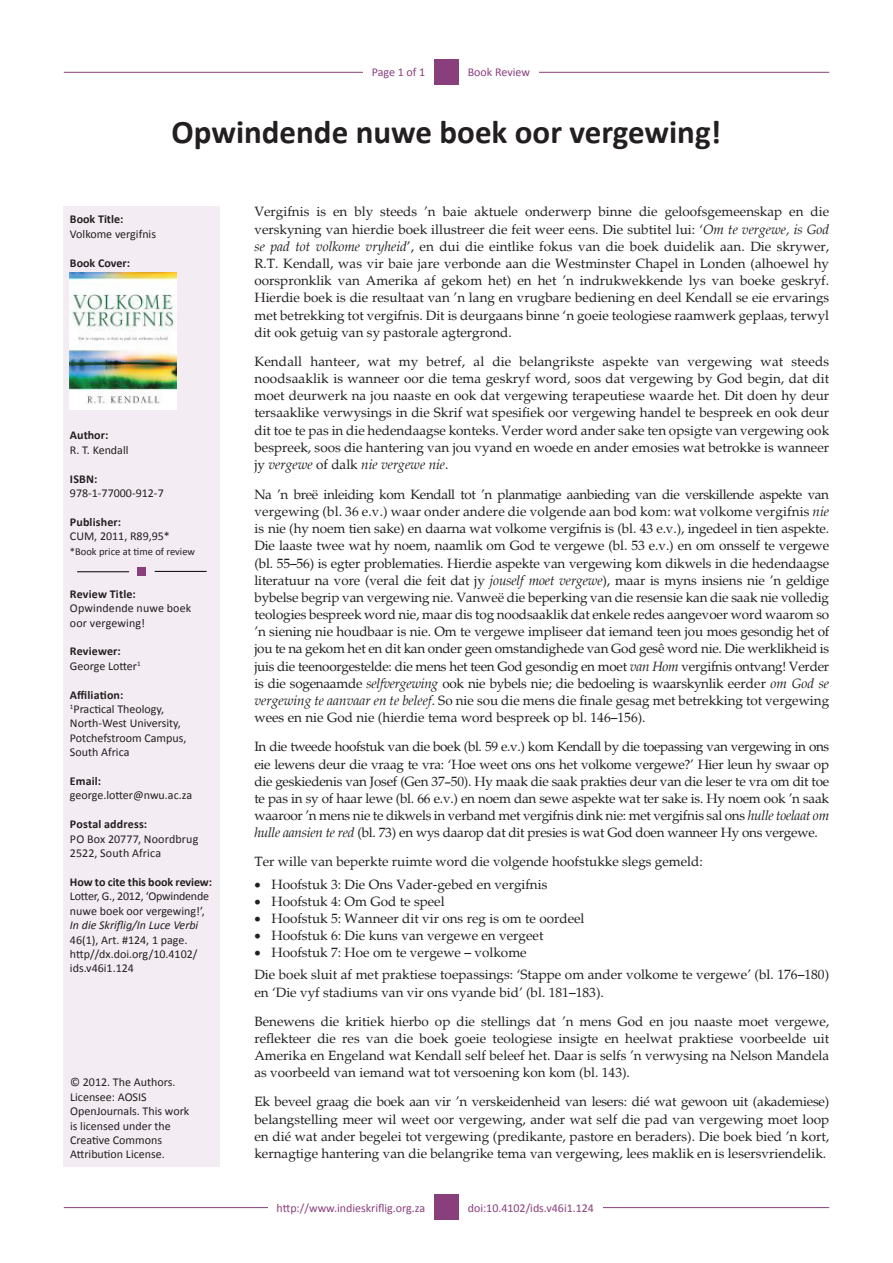
<style>
.page{position:relative;width:893px;height:1263px;background:#fff}
.page>*{position:absolute;margin:0;border:0;box-sizing:border-box;transform-origin:0 0}
.t1{font:700 33px "Calibri";color:#231f20}
.Gewoon{font:13.5px/17.2px "Palatino";color:#231f20;text-align:justify}
.Bodytext{font:12px/14.4px "Calibri";color:#231f20}
.Bodytext-2{font:700 12px "Calibri";letter-spacing:.01em;color:#231f20}
.t2{font:12px "Calibri";color:#893f7c}
.Colorful_List_-_Acce{font:12px "Calibri";color:#231f20}
.Colorful_List_-_Acce-2{font:700 12px "Calibri";color:#231f20}
.t3{font:10.5px "Calibri";color:#231f20}
.s1{font-style:italic}
.s2{font-family:"Book Antiqua"}
</style>
<div class="page">
<hr style="left:64px;top:72px;width:765px;height:1px;background:#893f7c">
<hr style="left:64px;top:1207px;width:765px;height:1px;background:#893f7c">
<div style="left:434px;top:1194px;width:25px;height:26px;background:#893f7c"></div>
<div style="left:434px;top:59px;width:25px;height:26px;background:#893f7c"></div>
<div style="left:459px;top:59px;width:80px;height:26px;background:#fff"></div>
<div style="left:459px;top:1194px;width:144px;height:26px;background:#fff"></div>
<div style="left:268px;top:1194px;width:166px;height:26px;background:#fff"></div>
<div style="left:64px;top:207px;width:156px;height:960px;background:#f3ecf2"></div>
<div style="left:363px;top:59px;width:71px;height:26px;background:#fff"></div>
<hr style="left:77px;top:571px;width:52px;height:1px;background:#000">
<hr style="left:155px;top:571px;width:52px;height:1px;background:#000">
<div style="left:138px;top:568px;width:8px;height:8px;background:#893f7c"></div>
<img style="left:70px;top:273px;width:106px;height:136px">
<p class="t2" style="left:372px;top:65px;width:55px">Page 1 of 1</p>
<p class="t2" style="left:468px;top:65px;width:64px">Book Review</p>
<p class="t1" style="left:172px;top:111px;width:551px">Opwindende nuwe boek oor vergewing!</p>
<p class="Bodytext-2" style="left:70px;top:212px;width:55px">Book Title:</p>
<p class="Bodytext" style="left:70px;top:226px;width:88px">Volkome vergifnis</p>
<p class="Bodytext-2" style="left:70px;top:255px;width:62px">Book Cover:</p>
<p class="Colorful_List_-_Acce-2" style="left:70px;top:428px;width:40px">Author:</p>
<p class="Colorful_List_-_Acce" style="left:70px;top:442px;width:60px">R. T. Kendall</p>
<p class="Bodytext-2" style="left:70px;top:471px;width:29px">ISBN:</p>
<p class="Colorful_List_-_Acce" style="left:70px;top:486px;width:95px">978-1-77000-912-7</p>
<p class="Bodytext-2" style="left:70px;top:514px;width:53px">Publisher:</p>
<p class="Bodytext" style="left:70px;top:528px;width:101px">CUM, 2011, R89,95*</p>
<p class="t3" style="left:70px;top:545px;width:127px">*Book price at time of review</p>
<p class="Bodytext-2" style="left:70px;top:586px;width:67px">Review Title:</p>
<p class="Bodytext" style="left:70px;top:600px;width:123px">Opwindende nuwe boek</p>
<p class="Bodytext" style="left:70px;top:615px;width:76px">oor vergewing!</p>
<p class="Bodytext-2" style="left:70px;top:644px;width:52px">Reviewer:</p>
<p class="Bodytext" style="left:70px;top:658px;width:72px">George Lotter<sup>1</sup></p>
<p class="Bodytext-2" style="left:70px;top:687px;width:55px">Affiliation:</p>
<p class="Bodytext" style="left:70px;top:701px;width:118px"><sup>1</sup>Practical Theology,<br>North-West University,<br>Potchefstroom Campus,<br>South Africa</p>
<p class="Bodytext-2" style="left:70px;top:774px;width:33px">Email:</p>
<p class="Bodytext" style="left:70px;top:788px;width:124px">george.lotter@nwu.ac.za</p>
<p class="Bodytext-2" style="left:70px;top:817px;width:79px">Postal address:</p>
<p class="Bodytext" style="left:70px;top:831px;width:130px">PO Box 20777, Noordbrug<br>2522, South Africa</p>
<p class="Bodytext-2" style="left:70px;top:874px;width:144px">How to cite this book review:</p>
<p class="Bodytext" style="left:70px;top:888px;width:141px">Lotter, G., 2012, ‘Opwindende nuwe boek oor vergewing!’,<br><span class="s1">In die Skriflig/In Luce Verbi<br></span>46(1), Art. #124, 1 page. http//dx.doi.org/10.4102/</p>
<p class="Bodytext" style="left:70px;top:960px;width:66px">ids.v46i1.124</p>
<p class="Bodytext" style="left:70px;top:1074px;width:107px">© 2012. The Authors.</p>
<p class="Bodytext" style="left:70px;top:1089px;width:121px">Licensee: AOSIS<br>OpenJournals. This work</p>
<p class="Bodytext" style="left:70px;top:1118px;width:102px">is licensed under the</p>
<p class="Bodytext" style="left:70px;top:1132px;width:93px">Creative Commons</p>
<p class="Bodytext" style="left:70px;top:1146px;width:96px">Attribution License.</p>
<p class="Gewoon" style="left:254px;top:204px;width:576px">Vergifnis is en bly steeds ’n baie aktuele onderwerp binne die geloofsgemeenskap en die verskyning van hierdie boek illustreer die feit weer eens. Die subtitel lui: ‘<span class="s1">Om te vergewe, is God se pad tot volkome vryheid</span>’, en dui die eintlike fokus van die boek duidelik aan. Die skrywer, R.T. Kendall, was vir baie jare verbonde aan die Westminster Chapel in Londen (alhoewel hy oorspronklik van Amerika af gekom het) en het ’n indrukwekkende lys van boeke geskryf.<br>Hierdie boek is die resultaat van ’n lang en vrugbare bediening en deel Kendall se eie ervarings met betrekking tot vergifnis. Dit is deurgaans binne ‘n goeie teologiese raamwerk geplaas, terwyl dit ook getuig van sy pastorale agtergrond.</p>
<p class="Gewoon" style="left:254px;top:353px;width:576px">Kendall hanteer, wat my betref, al die belangrikste aspekte van vergewing wat steeds noodsaaklik is wanneer oor die tema geskryf word, soos dat vergewing by God begin, dat dit moet deurwerk na jou naaste en ook dat vergewing terapeutiese waarde het. Dit doen hy deur tersaaklike verwysings in die Skrif wat spesifiek oor vergewing handel te bespreek en ook deur dit toe te pas in die hedendaagse konteks. Verder word ander sake ten opsigte van vergewing ook bespreek, soos die hantering van jou vyand en woede en ander emosies wat betrokke is wanneer jy <span class="s1">vergewe</span> of dalk <span class="s1">nie vergewe nie</span>.</p>
<p class="Gewoon" style="left:254px;top:486px;width:576px">Na ’n breë inleiding kom Kendall tot ’n planmatige aanbieding van die verskillende aspekte van vergewing (bl. 36 e.v.) waar onder andere die volgende aan bod kom: wat volkome vergifnis <span class="s1">nie </span>is nie (hy noem tien sake) en daarna wat volkome vergifnis is (bl. 43 e.v.), ingedeel in tien aspekte.<br>Die laaste twee wat hy noem, naamlik om God te vergewe (bl. 53 e.v.) en om onsself te vergewe (bl. 55–56) is egter problematies. Hierdie aspekte van vergewing kom dikwels in die hedendaagse literatuur na vore (veral die feit dat jy <span class="s1">jouself moet vergewe</span>), maar is myns insiens nie ’n geldige bybelse begrip van vergewing nie. Vanweë die beperking van die resensie kan die saak nie volledig teologies bespreek word nie, maar dis tog noodsaaklik dat enkele redes aangevoer word waarom so ’n siening nie houdbaar is nie. Om te vergewe impliseer dat iemand teen jou moes gesondig het of jou te na gekom het en dit kan onder geen omstandighede van God gesê word nie. Die werklikheid is juis die teenoorgestelde: die mens het teen God gesondig en moet <span class="s1">van Hom</span> vergifnis ontvang! Verder is die sogenaamde <span class="s1">selfvergewing</span> ook nie bybels nie; die bedoeling is waarskynlik eerder <span class="s1">om God se vergewing te aanvaar en te beleef</span>. So nie sou die mens die finale gesag met betrekking tot vergewing wees en nie God nie (hierdie tema word bespreek op bl. 146–156).</p>
<p class="Gewoon" style="left:254px;top:738px;width:576px">In die tweede hoofstuk van die boek (bl. 59 e.v.) kom Kendall by die toepassing van vergewing in ons eie lewens deur die vraag te vra: ‘Hoe weet ons ons het volkome vergewe?’ Hier leun hy swaar op die geskiedenis van Josef (Gen 37<span class="s2">–</span>50). Hy maak die saak prakties deur van die leser te vra om dit toe te pas in sy of haar lewe (bl. 66 e.v.) en noem dan sewe aspekte wat ter sake is. Hy noem ook ’n saak waaroor ’n mens nie te dikwels in verband met vergifnis dink nie: met vergifnis sal ons <span class="s1">hulle toelaat om hulle aansien te red</span> (bl. 73) en wys daarop dat dit presies is wat God doen wanneer Hy ons vergewe.</p>
<p class="Gewoon" style="left:254px;top:853px;width:450px">Ter wille van beperkte ruimte word die volgende hoofstukke slegs gemeld:</p>
<p class="Gewoon" style="left:254px;top:876px;width:295px">• Hoofstuk 3: Die Ons Vader-gebed en vergifnis</p>
<p class="Gewoon" style="left:254px;top:893px;width:192px">• Hoofstuk 4: Om God te speel</p>
<p class="Gewoon" style="left:254px;top:910px;width:332px">• Hoofstuk 5: Wanneer dit vir ons reg is om te oordeel</p>
<p class="Gewoon" style="left:254px;top:927px;width:291px">• Hoofstuk 6: Die kuns van vergewe en vergeet</p>
<p class="Gewoon" style="left:254px;top:944px;width:274px">• Hoofstuk 7: Hoe om te vergewe – volkome</p>
<p class="Gewoon" style="left:254px;top:967px;width:576px">Die boek sluit af met praktiese toepassings: ‘Stappe om ander volkome te vergewe’ (bl. 176–180) en ‘Die vyf stadiums van vir ons vyande bid’ (bl. 181–183).</p>
<p class="Gewoon" style="left:254px;top:1013px;width:576px">Benewens die kritiek hierbo op die stellings dat ’n mens God en jou naaste moet vergewe, reflekteer die res van die boek goeie teologiese insigte en heelwat praktiese voorbeelde uit Amerika en Engeland wat Kendall self beleef het. Daar is selfs ’n verwysing na Nelson Mandela as voorbeeld van iemand wat tot versoening kon kom (bl. 143).</p>
<p class="Gewoon" style="left:254px;top:1094px;width:576px">Ek beveel graag die boek aan vir ’n verskeidenheid van lesers: dié wat gewoon uit (akademiese) belangstelling meer wil weet oor vergewing, ander wat self die pad van vergewing moet loop en dié wat ander begelei tot vergewing (predikante, pastore en beraders). Die boek bied ’n kort, kernagtige hantering van die belangrike tema van vergewing, lees maklik en is lesersvriendelik.</p>
<p class="t2" style="left:277px;top:1200px;width:150px">http://www.indieskriflig.org.za</p>
<p class="t2" style="left:468px;top:1200px;width:128px">doi:10.4102/ids.v46i1.124</p>
</div>
